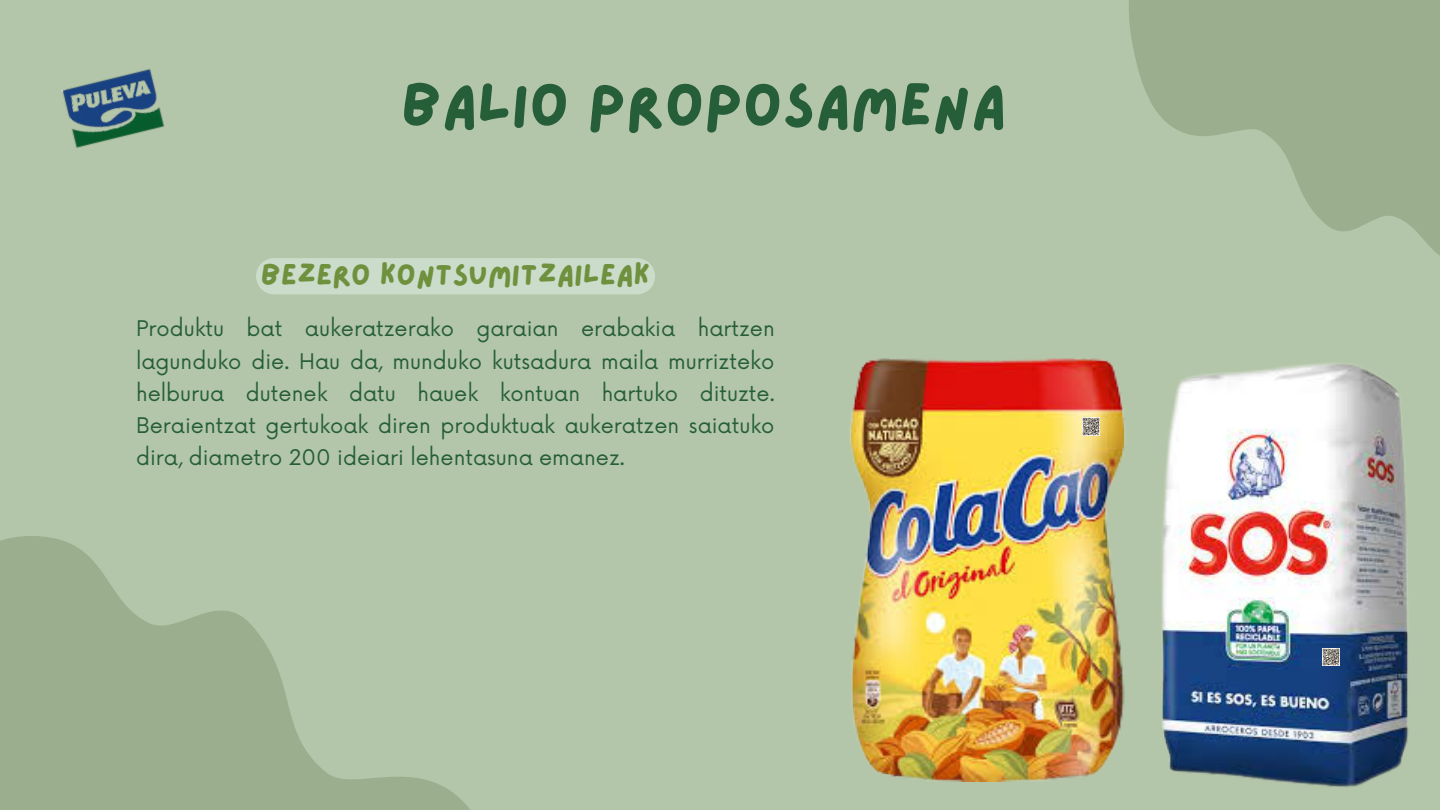
<style>
.page{position:relative;width:1440px;height:810px;background:#b4c6a9}
.page>*{position:absolute;margin:0;border:0;box-sizing:border-box;transform-origin:0 0}
.t1{font:61px "Lazydog";color:#265e39}
.t2{font:30px "Lazydog";color:#6f913d}
.t3{font:21px/32.2px "Now";color:#265e39;text-align:justify}
</style>
<div class="page">
<img style="left:850px;top:358px;width:275px;height:424px">
<div style="left:256px;top:258px;width:399px;height:36px;background:#ccdccb"></div>
<img style="left:1082px;top:418px;width:17px;height:17px">
<svg style="left:0;top:536px;width:470px;height:274px;fill:#9baf8f"></svg>
<svg style="left:1053px;top:0;width:387px;height:365px"></svg>
<img style="left:1155px;top:357px;width:260px;height:430px">
<img style="left:1322px;top:648px;width:17px;height:18px">
<img style="left:62px;top:69px;width:103px;height:79px">
<h1 class="t1" style="left:401px;top:76px;width:607px">BALIO PROPOSAMENA</h1>
<h2 class="t2" style="left:261px;top:261px;width:391px">BEZERO KONTSUMITZAILEAK</h2>
<p class="t3" style="left:136px;top:314px;width:640px">Produktu bat aukeratzerako garaian erabakia hartzen lagunduko die. Hau da, munduko kutsadura maila murrizteko helburua dutenek datu hauek kontuan hartuko dituzte.<br>Beraientzat gertukoak diren produktuak aukeratzen saiatuko dira, diametro 200 ideiari lehentasuna emanez.</p>
</div>
